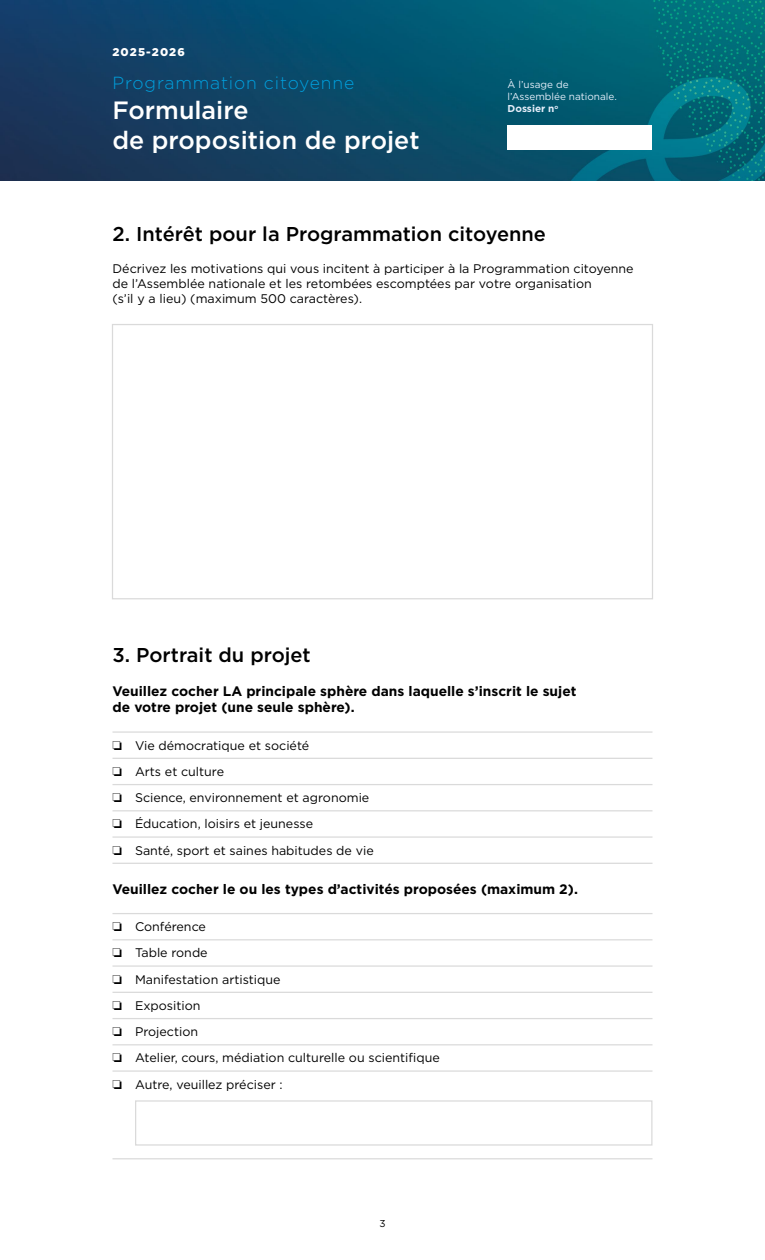
<style>
.page{position:relative;width:765px;height:1260px;background:#fff}
.page>*{position:absolute;margin:0;border:0;box-sizing:border-box;transform-origin:0 0}
.t1{font:500 25px/30px "Gotham";color:#fff}
.t2{font:500 20px "Gotham";color:#000}
.t3{font:300 17.5px "Gotham";letter-spacing:.05em;color:#00a0de}
.t4{font:700 13.75px/16.5px "Gotham";color:#000}
.t5{font:12.5px/26.2px "Gotham";color:#000}
.t6{font:900 11.25px "Gotham";letter-spacing:.1em;color:#fff}
.t7{font:10px/12px "Gotham";color:#e5eefa}
.t8{font:10px "Gotham";color:#000}
.s1{font-weight:700}
</style>
<div class="page">
<img style="left:0;top:0;width:765px;height:180px">
<div style="left:508px;top:125px;width:144px;height:24px;background:#fff"></div>
<div style="left:112px;top:324px;width:541px;height:275px;background:#fff;border:1px solid #dadada"></div>
<hr style="left:112px;top:731px;width:540px;height:2px;background:#dadada">
<hr style="left:112px;top:758px;width:540px;height:1px;background:#dadada">
<hr style="left:112px;top:784px;width:540px;height:1px;background:#dadada">
<hr style="left:112px;top:810px;width:540px;height:1px;background:#dadada">
<hr style="left:112px;top:836px;width:540px;height:2px;background:#dadada">
<hr style="left:112px;top:863px;width:540px;height:1px;background:#dadada">
<hr style="left:112px;top:913px;width:540px;height:1px;background:#dadada">
<hr style="left:112px;top:939px;width:540px;height:1px;background:#dadada">
<hr style="left:112px;top:965px;width:540px;height:2px;background:#dadada">
<hr style="left:112px;top:992px;width:540px;height:1px;background:#dadada">
<hr style="left:112px;top:1018px;width:540px;height:1px;background:#dadada">
<hr style="left:112px;top:1044px;width:540px;height:1px;background:#dadada">
<hr style="left:112px;top:1070px;width:540px;height:2px;background:#dadada">
<hr style="left:112px;top:1158px;width:540px;height:1px;background:#dadada">
<div style="left:135px;top:1100px;width:517px;height:46px;background:#fff;border:1px solid #dadada"></div>
<p class="t6" style="left:112px;top:44px;width:74px">2025-2026</p>
<h3 class="t3" style="left:112px;top:72px;width:243px">Programmation citoyenne</h3>
<h1 class="t1" style="left:112px;top:95px;width:309px">Formulaire<br>de proposition de projet</h1>
<p class="t7" style="left:508px;top:78px;width:111px">À l’usage de l’Assemblée nationale.<br><span class="s1">Dossier n</span><sup>o</sup></p>
<h2 class="t2" style="left:112px;top:221px;width:435px">2. Intérêt pour la Programmation citoyenne</h2>
<p class="t5" style="left:112px;top:261px;width:523px;line-height:15px">Décrivez les motivations qui vous incitent à participer à la Programmation citoyenne de l’Assemblée nationale et les retombées escomptées par votre organisation<br>(s’il y a lieu) (maximum 500 caractères).</p>
<h2 class="t2" style="left:112px;top:642px;width:200px">3. Portrait du projet</h2>
<p class="t4" style="left:112px;top:682px;width:465px">Veuillez cocher LA principale sphère dans laquelle s’inscrit le sujet de votre projet (une seule sphère).</p>
<p class="t5" style="left:113px;top:732px;width:263px">❏ Vie démocratique et société<br>❏ Arts et culture<br>❏ Science, environnement et agronomie ❏ Éducation, loisirs et jeunesse<br>❏ Santé, sport et saines habitudes de vie</p>
<p class="t4" style="left:112px;top:880px;width:467px">Veuillez cocher le ou les types d’activités proposées (maximum 2).</p>
<p class="t5" style="left:113px;top:913px;width:329px">❏ Conférence<br>❏ Table ronde<br>❏ Manifestation artistique<br>❏ Exposition<br>❏ Projection<br>❏ Atelier, cours, médiation culturelle ou scientifique ❏ Autre, veuillez préciser :</p>
<p class="t8" style="left:379px;top:1217px;width:8px">3</p>
</div>
